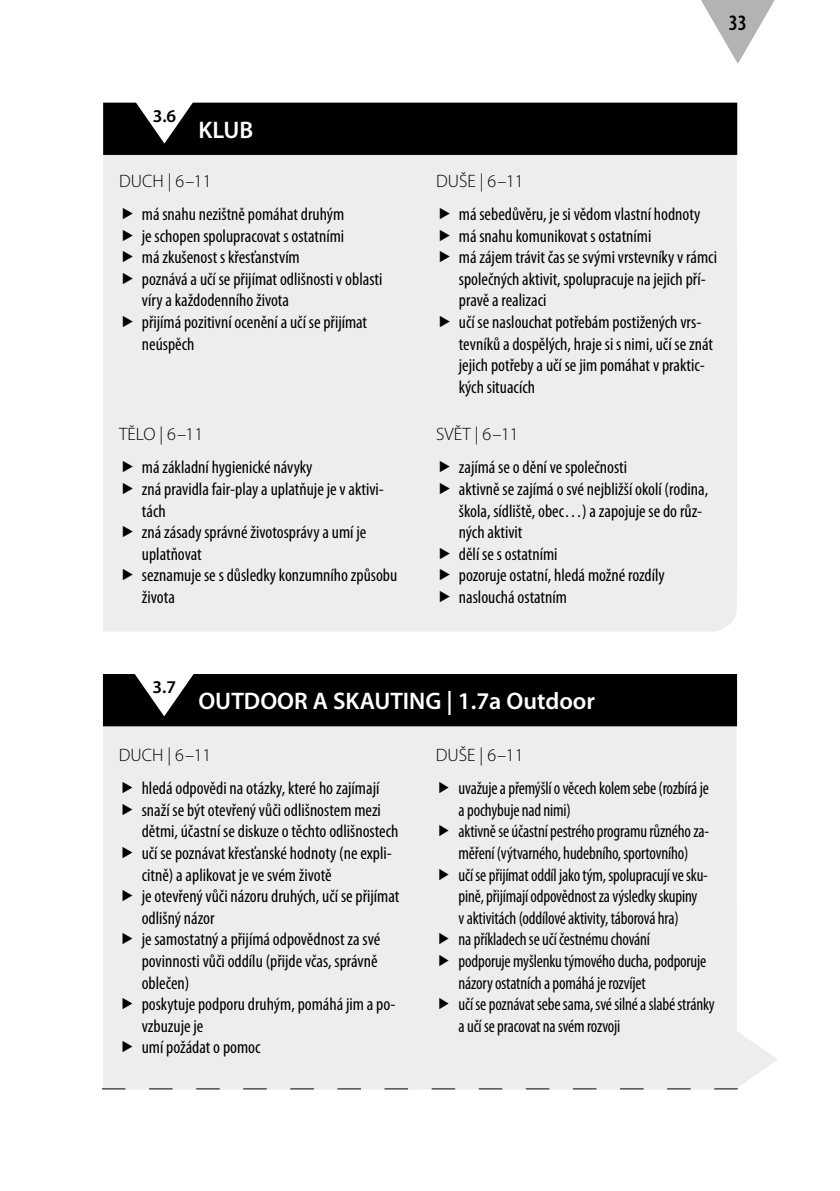
<style>
.page{position:relative;width:840px;height:1191px;background:#fff}
.page>*{position:absolute;margin:0;border:0;box-sizing:border-box;transform-origin:0 0}
.t1{font:600 24px "Myriad Pro";color:#fff}
.t2{font:600 condensed 22px "Myriad Pro";color:#000}
.t3{font:condensed 18px/21.6px "Myriad Pro";color:#000}
.t4{font:condensed 18px/21.6px "Myriad Pro";color:#000;scale:.94 1}
.t5{font:300 18px "Myriad Pro";color:#000}
.t6{font:600 18px "Myriad Pro";color:#000}
</style>
<div class="page">
<svg style="left:701px;top:0;width:74px;height:64px"></svg>
<div style="left:103px;top:104px;width:634px;height:527px;background:#eceded"></div>
<div style="left:104px;top:104px;width:631px;height:50px;background:#000"></div>
<div style="left:103px;top:103px;width:633px;height:52px;border:2px solid #000"></div>
<svg style="left:134px;top:102px;width:60px;height:41px"></svg>
<div style="left:103px;top:712px;width:633px;height:377px;background:#eceded"></div>
<div style="left:104px;top:675px;width:631px;height:50px;background:#000"></div>
<div style="left:103px;top:674px;width:633px;height:52px;border:2px solid #000"></div>
<svg style="left:134px;top:674px;width:60px;height:42px"></svg>
<svg style="left:123px;top:208px;width:10px;height:11px"></svg>
<svg style="left:123px;top:229px;width:10px;height:12px"></svg>
<svg style="left:123px;top:251px;width:10px;height:11px"></svg>
<svg style="left:123px;top:272px;width:10px;height:12px"></svg>
<svg style="left:123px;top:316px;width:10px;height:11px"></svg>
<svg style="left:440px;top:208px;width:9px;height:11px"></svg>
<svg style="left:440px;top:229px;width:9px;height:12px"></svg>
<svg style="left:440px;top:251px;width:9px;height:11px"></svg>
<svg style="left:440px;top:316px;width:9px;height:11px"></svg>
<svg style="left:123px;top:461px;width:10px;height:11px"></svg>
<svg style="left:123px;top:482px;width:10px;height:12px"></svg>
<svg style="left:123px;top:526px;width:10px;height:11px"></svg>
<svg style="left:123px;top:569px;width:10px;height:11px"></svg>
<svg style="left:440px;top:461px;width:9px;height:11px"></svg>
<svg style="left:440px;top:482px;width:9px;height:12px"></svg>
<svg style="left:440px;top:547px;width:9px;height:12px"></svg>
<svg style="left:440px;top:569px;width:9px;height:11px"></svg>
<svg style="left:440px;top:590px;width:9px;height:12px"></svg>
<svg style="left:102px;top:1029px;width:675px;height:60px"></svg>
<p class="t2" style="left:728px;top:10px;width:19px">33</p>
<p class="t6" style="left:153px;top:104px;width:25px">3.6</p>
<h1 class="t1" style="left:198px;top:114px;width:56px">KLU B</h1>
<p class="t5" style="left:119px;top:171px;width:94px">DUCH | 6–11</p>
<p class="t3" style="left:142px;top:203px;width:242px">má snahu nezištně pomáhat druhým<br>je schopen spolupracovat s ostatními<br>má zkušenost s křesťanstvím<br>poznává a učí se přijímat odlišnosti v oblasti víry a každodenního života<br>přijímá pozitivní ocenění a učí se přijímat neúspěch</p>
<p class="t5" style="left:119px;top:424px;width:85px">TĚLO | 6–11</p>
<p class="t3" style="left:142px;top:457px;width:257px">má základní hygienické návyky<br>zná pravidla fair-play a uplatňuje je v aktivi&shy;tách<br>zná zásady správné životosprávy a umí je uplatňovat<br>seznamuje se s důsledky konzumního způsobu života</p>
<p class="t5" style="left:436px;top:171px;width:89px">DUŠE | 6–11</p>
<p class="t3" style="left:458px;top:203px;width:259px">má sebedůvěru, je si vědom vlastní hodnoty má snahu komunikovat s ostatními<br>má zájem trávit čas se svými vrstevníky v rámci společných aktivit, spolupracuje na jejich pří&shy;pravě a realizaci<br>učí se naslouchat potřebám postižených vrs&shy;tevníků a dospělých, hraje si s nimi, učí se znát jejich potřeby a učí se jim pomáhat v praktic&shy;kých situacích</p>
<p class="t5" style="left:436px;top:424px;width:84px">SVĚT | 6–11</p>
<p class="t3" style="left:458px;top:457px;width:251px">zajímá se o dění ve společnosti<br>aktivně se zajímá o své nejbližší okolí (rodina, škola, sídliště, obec…) a zapojuje se do růz&shy;ných aktivit<br>dělí se s ostatními<br>pozoruje ostatní, hledá možné rozdíly naslouchá ostatním</p>
<p class="t6" style="left:152px;top:675px;width:25px">3.7</p>
<h1 class="t1" style="left:198px;top:685px;width:17px">OUTDOO</h1>
<h1 class="t1" style="left:294px;top:685px;width:94px">R A SKAUTING</h1>
<h1 class="t1" style="left:446px;top:685px;width:150px">| 1.7a Outdoor</h1>
<p class="t5" style="left:119px;top:745px;width:94px">DUCH | 6–11</p>
<p class="t3" style="left:142px;top:777px;width:259px">hledá odpovědi na otázky, které ho zajímají snaží se být otevřený vůči odlišnostem mezi dětmi, účastní se diskuze o těchto odlišnostech učí se poznávat křesťanské hodnoty (ne expli&shy;citně) a aplikovat je ve svém životě<br>je otevřený vůči názoru druhých, učí se přijímat odlišný názor<br>je samostatný a přijímá odpovědnost za své povinnosti vůči oddílu (přijde včas, správně oblečen)<br>poskytuje podporu druhým, pomáhá jim a po&shy;vzbuzuje je<br>umí požádat o pomoc</p>
<p class="t5" style="left:435px;top:745px;width:89px">DUŠE | 6–11</p>
<p class="t4" style="left:458px;top:777px;width:274px">uvažujeapřemýšlíověcech kolemsebe(rozbíráje apochybuje nad nimi) aktivněseúčastnípestréhoprogramurůznéhoza&shy;měření (výtvarného, hudebního,sportovního) učísepřijímatoddíl jakotým,spolupracujívesku&shy;pině,přijímajíodpovědnostzavýsledkyskupiny vaktivitách (oddílovéaktivity, táborová hra) napříkladech seučíčestnémuchování podporujemyšlenkutýmovéhoducha,podporuje názoryostatních apomáhájerozvíjet učísepoznávatsebesama,svésilnéaslabéstránky aučísepracovat nasvémrozvoji</p>
</div>
